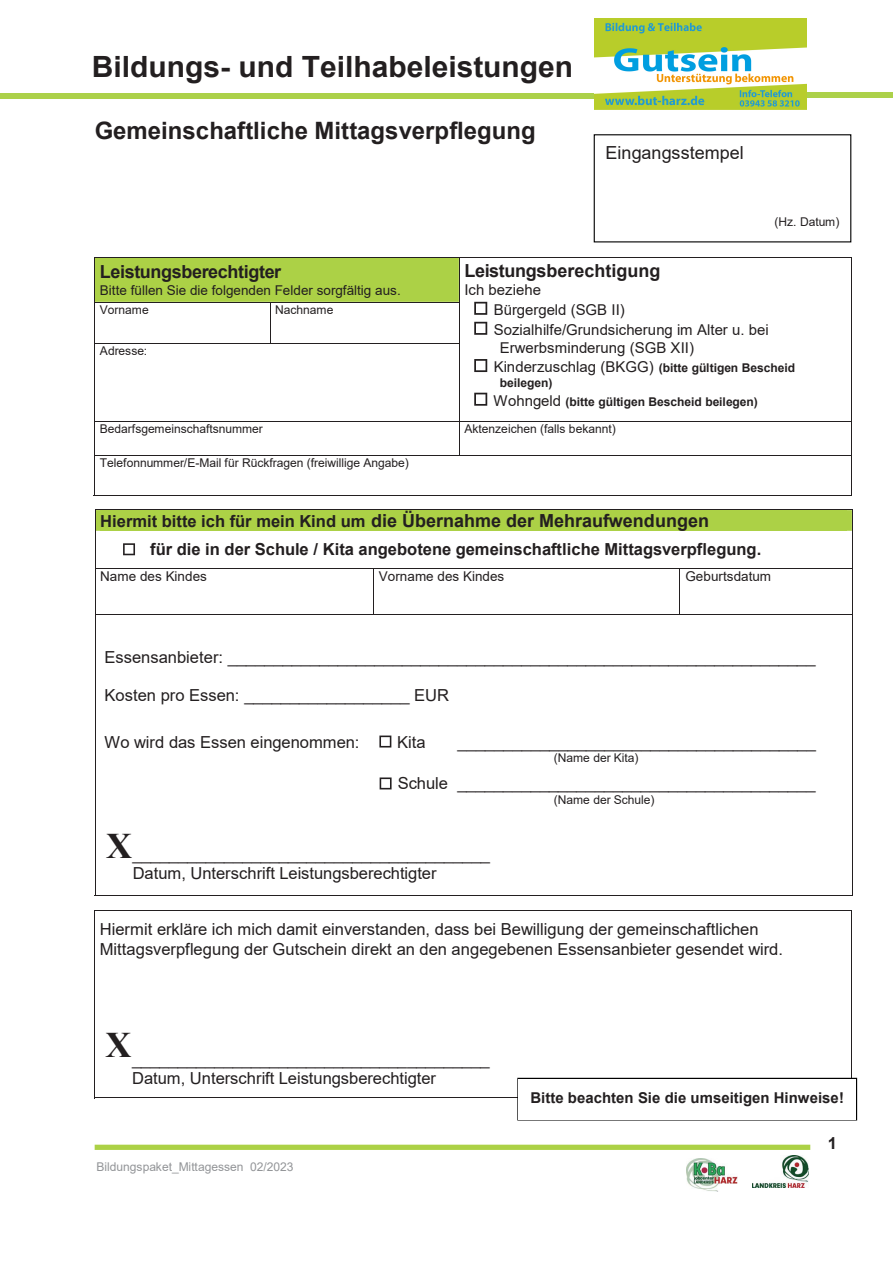
<style>
.page{position:relative;width:893px;height:1263px;background:#fff}
.page>*{position:absolute;margin:0;border:0;box-sizing:border-box;transform-origin:0 0}
.t1{font:700 36px "Times New Roman";color:#231f20}
.t2{font:700 29.25px "Arial";color:#231f20}
.t3{font:700 24px "Arial";color:#231f20}
.t4{font:700 18px "Arial";color:#231f20}
.t5{font:700 18px "Arial";letter-spacing:-.02em;color:#231f20}
.t6{font:18px "Arial";letter-spacing:.005em;color:#231f20}
.t7{font:16.5px/19px "Arial";color:#231f20}
.t8{font:700 16.5px "Arial";color:#231f20}
.t9{font:15px/19.5px "Arial";color:#231f20}
.t10{font:700 15px "Arial";color:#231f20}
.t11{font:13.5px "Arial";letter-spacing:.005em;color:#231f20}
.t12{font:12px "Arial";color:#231f20}
.t13{font:700 12px/14.7px "Arial";color:#231f20}
.t14{font:12px "Arial";letter-spacing:-.005em;color:#939598}
.s1{font-weight:400;font-size:15px}
.s2{font-size:16.5px}
</style>
<div class="page">
<div style="left:95px;top:1145px;width:715px;height:5px;background:#acd146"></div>
<div style="left:95px;top:258px;width:364px;height:44px;background:#acd146"></div>
<hr style="left:94px;top:257px;width:757px;height:1px;background:#231f20">
<hr style="left:94px;top:257px;width:1px;height:45px;background:#231f20">
<hr style="left:459px;top:257px;width:1px;height:45px;background:#231f20">
<hr style="left:851px;top:257px;width:1px;height:45px;background:#231f20">
<hr style="left:94px;top:302px;width:366px;height:1px;background:#231f20">
<hr style="left:94px;top:303px;width:1px;height:40px;background:#231f20">
<hr style="left:270px;top:303px;width:1px;height:40px;background:#231f20">
<hr style="left:459px;top:303px;width:1px;height:40px;background:#231f20">
<hr style="left:851px;top:303px;width:1px;height:40px;background:#231f20">
<svg style="left:474px;top:302px;width:13px;height:13px"></svg>
<svg style="left:474px;top:322px;width:13px;height:13px"></svg>
<svg style="left:474px;top:359px;width:13px;height:13px"></svg>
<svg style="left:474px;top:393px;width:13px;height:13px"></svg>
<hr style="left:94px;top:343px;width:366px;height:1px;background:#231f20">
<hr style="left:94px;top:344px;width:1px;height:77px;background:#231f20">
<hr style="left:459px;top:344px;width:1px;height:77px;background:#231f20">
<hr style="left:851px;top:344px;width:1px;height:77px;background:#231f20">
<hr style="left:94px;top:421px;width:757px;height:1px;background:#231f20">
<hr style="left:94px;top:422px;width:1px;height:34px;background:#231f20">
<hr style="left:459px;top:422px;width:1px;height:34px;background:#231f20">
<hr style="left:851px;top:422px;width:1px;height:34px;background:#231f20">
<hr style="left:94px;top:456px;width:757px;height:1px;background:#231f20">
<hr style="left:851px;top:456px;width:1px;height:40px;background:#231f20">
<hr style="left:94px;top:495px;width:757px;height:1px;background:#231f20">
<hr style="left:94px;top:456px;width:1px;height:40px;background:#231f20">
<div style="left:95px;top:509px;width:758px;height:22px;background:#acd146"></div>
<svg style="left:123px;top:543px;width:12px;height:12px"></svg>
<hr style="left:95px;top:532px;width:1px;height:36px;background:#231f20">
<hr style="left:852px;top:532px;width:1px;height:36px;background:#231f20">
<hr style="left:95px;top:568px;width:757px;height:1px;background:#231f20">
<hr style="left:95px;top:569px;width:1px;height:45px;background:#231f20">
<hr style="left:373px;top:569px;width:1px;height:45px;background:#231f20">
<hr style="left:679px;top:569px;width:1px;height:45px;background:#231f20">
<hr style="left:852px;top:569px;width:1px;height:45px;background:#231f20">
<svg style="left:379px;top:736px;width:12px;height:12px"></svg>
<svg style="left:380px;top:777px;width:12px;height:12px"></svg>
<hr style="left:95px;top:614px;width:757px;height:1px;background:#231f20">
<hr style="left:95px;top:615px;width:1px;height:281px;background:#231f20">
<hr style="left:95px;top:895px;width:757px;height:1px;background:#231f20">
<hr style="left:852px;top:615px;width:1px;height:281px;background:#231f20">
<hr style="left:94px;top:911px;width:758px;height:1px;background:#231f20">
<hr style="left:94px;top:911px;width:1px;height:187px;background:#231f20">
<hr style="left:851px;top:911px;width:1px;height:187px;background:#231f20">
<hr style="left:94px;top:1098px;width:757px;height:1px;background:#231f20">
<div style="left:517px;top:1078px;width:340px;height:43px;border:2px solid #000"></div>
<div style="left:518px;top:1079px;width:338px;height:40px;background:#fff"></div>
<div style="left:0;top:93px;width:604px;height:6px;background:#acd14a"></div>
<div style="left:706px;top:93px;width:187px;height:5px;background:#acd14a"></div>
<img style="left:594px;top:18px;width:213px;height:92px">
<img style="left:753px;top:1156px;width:55px;height:32px">
<img style="left:686px;top:1158px;width:51px;height:33px">
<h2 class="t2" style="left:92px;top:47px;width:483px">Bildungs- und Teilhabeleistungen</h2>
<h3 class="t3" style="left:95px;top:114px;width:443px">Gemeinschaftliche Mittagsverpflegung</h3>
<p class="t6" style="left:605px;top:140px;width:140px">Eingangsstempel</p>
<p class="t12" style="left:775px;top:214px;width:66px">(Hz. Datum)</p>
<p class="t5" style="left:100px;top:259px;width:183px">Leistungsberechtigter</p>
<p class="t11" style="left:100px;top:281px;width:302px">Bitte füllen Sie die folgenden Felder sorgfältig aus.</p>
<p class="t12" style="left:100px;top:301px;width:50px">Vorname</p>
<p class="t12" style="left:275px;top:301px;width:60px">Nachname</p>
<p class="t12" style="left:100px;top:342px;width:49px">Adresse:</p>
<p class="t4" style="left:464px;top:258px;width:197px">Leistungsberechtigung</p>
<p class="t9" style="left:494px;top:280px;width:132px;text-indent:-29px">Ich beziehe<br>Bürgergeld (SGB II)</p>
<p class="t9" style="left:500px;top:337px;width:196px">Erwerbsminderung (SGB XII)</p>
<p class="t9" style="left:494px;top:320px;width:276px">Sozialhilfe/Grundsicherung im Alter u. bei</p>
<p class="t13" style="left:500px;top:361px;width:297px;text-indent:-6px"><span class="s1">Kinderzuschlag (BKGG)</span> (bitte gültigen Bescheid beilegen)</p>
<p class="t13" style="left:493px;top:394px;width:266px"><span class="s1">Wohngeld</span> (bitte gültigen Bescheid beilegen)</p>
<p class="t12" style="left:100px;top:420px;width:164px">Bedarfsgemeinschaftsnummer</p>
<p class="t12" style="left:464px;top:420px;width:153px">Aktenzeichen (falls bekannt)</p>
<p class="t12" style="left:100px;top:455px;width:311px">Telefonnummer/E-Mail für Rückfragen (freiwillige Angabe)</p>
<p class="t4" style="left:100px;top:508px;width:610px"><span class="s2">Hiermit bitte ich für mein Kind um</span> die Übernahme der Mehraufwendungen</p>
<p class="t8" style="left:150px;top:538px;width:612px">für die in der Schule / Kita angebotene gemeinschaftliche Mittagsverpflegung.</p>
<p class="t11" style="left:100px;top:567px;width:108px">Name des Kindes</p>
<p class="t11" style="left:379px;top:567px;width:127px">Vorname des Kindes</p>
<p class="t11" style="left:685px;top:567px;width:87px">Geburtsdatum</p>
<p class="t7" style="left:105px;top:647px;width:712px">Essensanbieter: ________________________________________________________________</p>
<p class="t7" style="left:105px;top:685px;width:346px">Kosten pro Essen: __________________ EUR</p>
<p class="t7" style="left:105px;top:732px;width:256px">Wo wird das Essen eingenommen:</p>
<p class="t7" style="left:397px;top:732px;width:30px">Kita</p>
<p class="t7" style="left:458px;top:732px;width:360px">_______________________________________</p>
<p class="t12" style="left:554px;top:750px;width:86px">(Name der Kita)</p>
<p class="t7" style="left:398px;top:774px;width:419px">Schule _______________________________________</p>
<p class="t12" style="left:554px;top:792px;width:102px">(Name der Schule)</p>
<h1 class="t1" style="left:106px;top:820px;width:27px">X</h1>
<p class="t7" style="left:133px;top:845px;width:359px">_______________________________________<br>Datum, Unterschrift Leistungsberechtigter</p>
<p class="t7" style="left:100px;top:919px;width:685px;line-height:19.8px">Hiermit erkläre ich mich damit einverstanden, dass bei Bewilligung der gemeinschaftlichen<br>Mittagsverpflegung der Gutschein direkt an den angegebenen Essensanbieter gesendet wird.</p>
<h1 class="t1" style="left:105px;top:1019px;width:27px">X</h1>
<p class="t7" style="left:132px;top:1049px;width:359px">_______________________________________<br>Datum, Unterschrift Leistungsberechtigter</p>
<p class="t14" style="left:96px;top:1158px;width:198px">Bildungspaket_Mittagessen 02/2023</p>
<p class="t10" style="left:530px;top:1088px;width:315px">Bitte beachten Sie die umseitigen Hinweise!</p>
<p class="t8" style="left:828px;top:1131px;width:11px">1</p>
</div>
